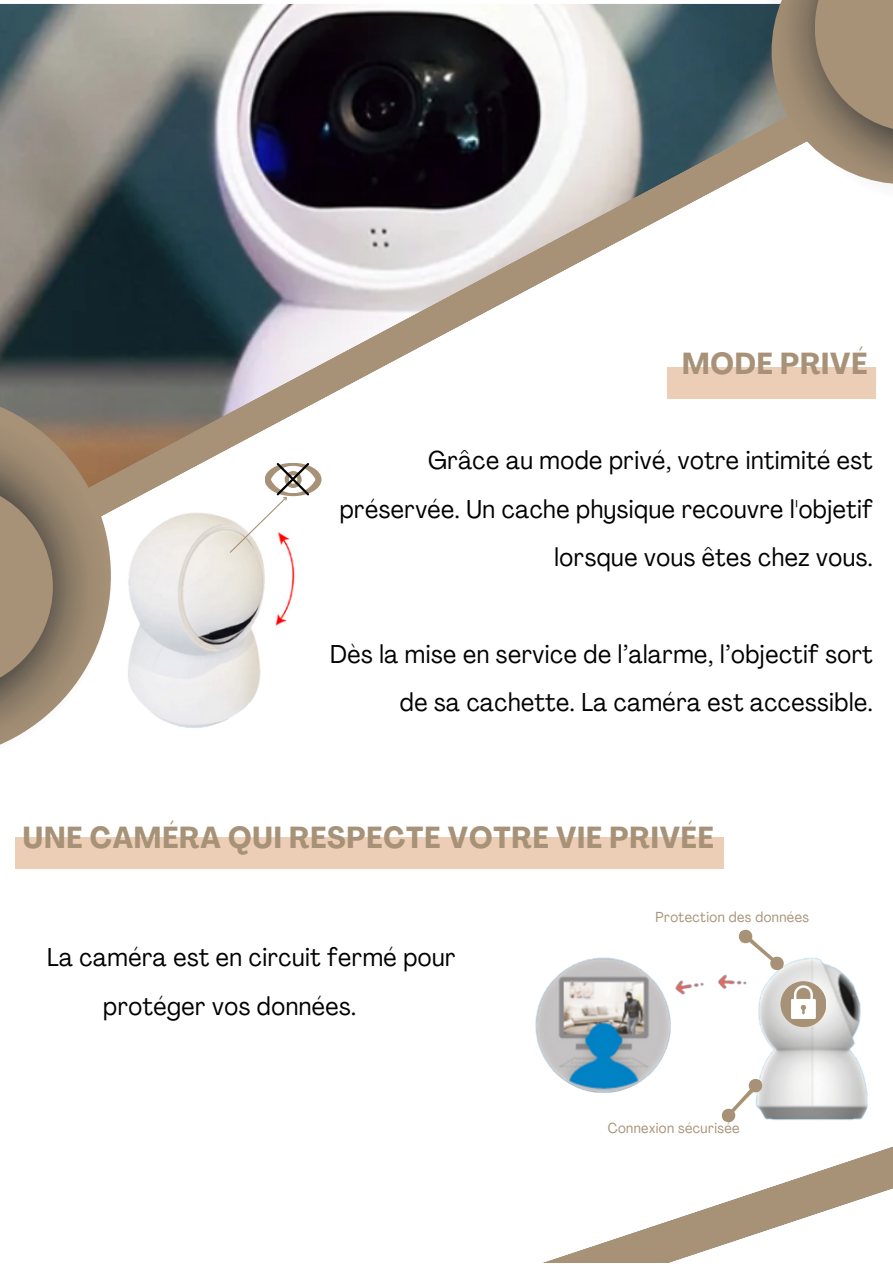
<style>
.page{position:relative;width:893px;height:1264px;background:#fff}
.page>*{position:absolute;margin:0;border:0;box-sizing:border-box;transform-origin:0 0}
.t1{font:700 condensed 30px "Agrandir";letter-spacing:.03em;color:#a79277}
.t2{font:condensed 25.5px/48.3px "Agrandir";letter-spacing:.02em;color:#000;text-align:right}
.t3{font:condensed 14.25px "Agrandir";letter-spacing:.03em;color:#a79277}
</style>
<div class="page">
<img style="left:0;top:4px;width:762px;height:24px">
<svg style="left:0;top:28px;width:876px;height:483px"></svg>
<div style="left:0;top:391px;width:111px;height:368px;background:#73736d"></div>
<svg style="left:546px;top:1147px;width:346px;height:115px"></svg>
<svg style="left:0;top:408px;width:110px;height:351px;background:#b1a291"></svg>
<svg style="left:0;top:482px;width:53px;height:209px;background:#95836c"></svg>
<svg style="left:762px;top:0;width:130px;height:205px"></svg>
<div style="left:667px;top:367px;width:208px;height:31px;background:#ebceb5"></div>
<svg style="left:814px;top:0;width:78px;height:132px;background:#9d8a71"></svg>
<img style="left:276px;top:554px;width:19px;height:72px">
<img style="left:114px;top:510px;width:162px;height:218px">
<div style="left:264px;top:463px;width:57px;height:33px;background:#a79277;border-radius:50%"></div>
<svg style="left:228px;top:463px;width:87px;height:91px"></svg>
<div style="left:16px;top:837px;width:708px;height:31px;background:#ebceb5"></div>
<img style="left:535px;top:957px;width:333px;height:164px">
<div style="left:543px;top:1104px;width:171px;height:32px;background:#fff"></div>
<svg style="left:733px;top:929px;width:55px;height:46px"></svg>
<svg style="left:716px;top:1073px;width:51px;height:50px"></svg>
<div style="left:780px;top:981px;width:46px;height:46px;background:#a79277;border-radius:50%"></div>
<svg style="left:791px;top:985px;width:24px;height:33px"></svg>
<p class="t1" style="left:682px;top:351px;width:187px">MODE PRIVÉ</p>
<p class="t2" style="left:340px;top:439px;width:534px">Grâce au mode privé, votre intimité est préservée. Un cache physique recouvre l'objetif lorsque vous êtes chez vous.</p>
<p class="t2" style="left:330px;top:632px;width:544px">Dès la mise en service de l’alarme, l’objectif sort de sa cachette. La caméra est accessible.</p>
<p class="t1" style="left:23px;top:825px;width:692px">UNE CAMÉRA QUI RESPECTE VOTRE VIE PRIVÉE</p>
<p class="t2" style="left:103px;top:935px;width:354px;text-align:left;text-indent:-56px">La caméra est en circuit fermé pour protéger vos données.</p>
<p class="t3" style="left:655px;top:911px;width:155px">Protection des données</p>
<p class="t3" style="left:607px;top:1121px;width:133px">Connexion sécurisée</p>
</div>
